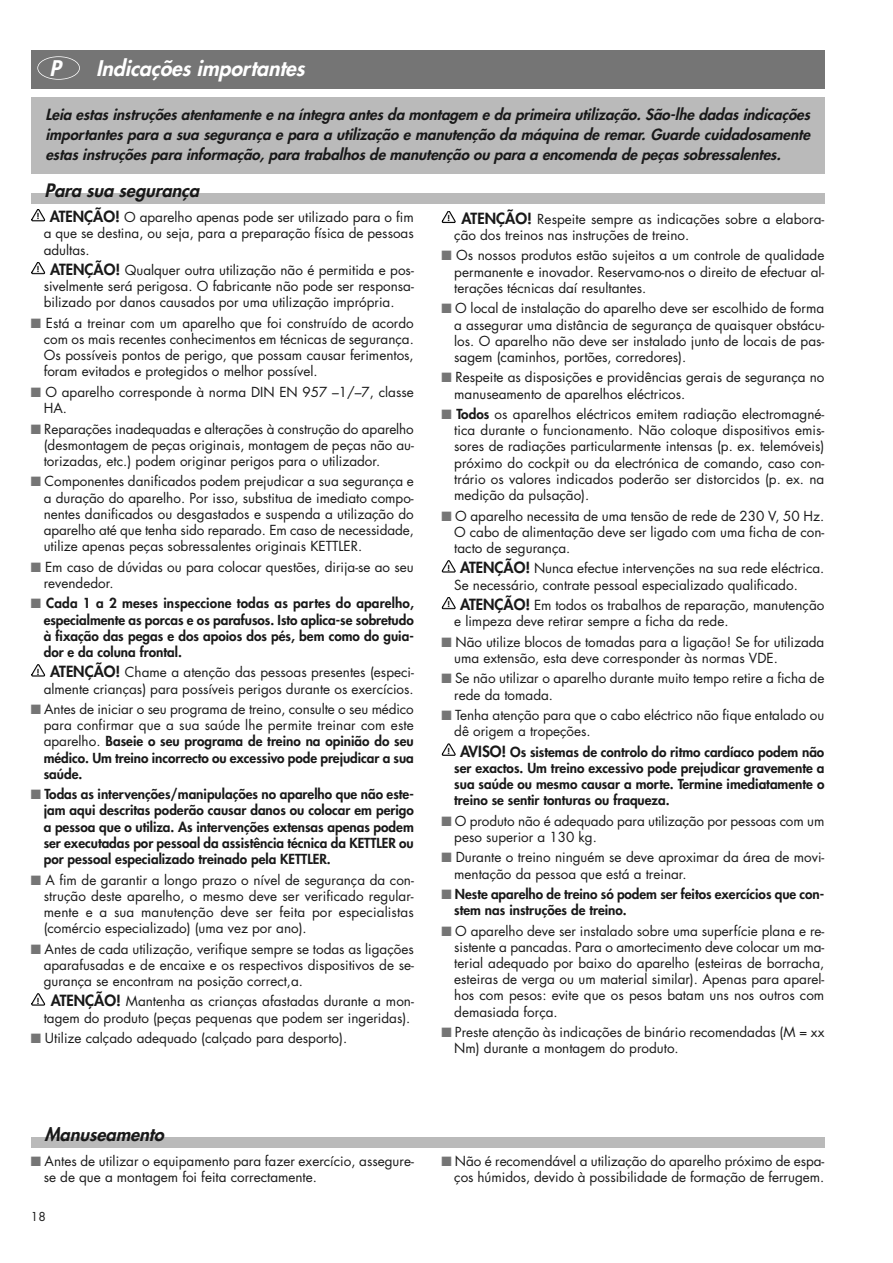
<style>
.page{position:relative;width:893px;height:1263px;background:#fff}
.page>*{position:absolute;margin:0;border:0;box-sizing:border-box;transform-origin:0 0}
.t1{font:italic 800 21px "Futura CE";color:#fff}
.t2{font:italic 800 18px "Futura CE";color:#191919}
.t3{font:italic 800 15px/20px "Futura CE";color:#191919;text-align:justify}
.t4{font:13.5px/16.2px "Futura CE";color:#191919}
.t5{font:800 13.5px/16.2px "Futura CE";color:#191919;text-align:justify}
.t6{font:12px "Futura CE";color:#191919}
.t7{font:800 8.1px "Futura";color:#000}
.s1{font-weight:800;font-size:15px}
.s2{color:#757575}
.s3{font-weight:800}
.s4{font-size:15px}
</style>
<div class="page">
<div style="left:31px;top:1137px;width:793px;height:11px;background:#bababa"></div>
<div style="left:31px;top:50px;width:793px;height:39px;background:#757575"></div>
<div style="left:37px;top:56px;width:43px;height:24px;border:2px solid #fff;border-radius:50%"></div>
<div style="left:31px;top:97px;width:793px;height:77px;background:#bababa"></div>
<div style="left:31px;top:193px;width:793px;height:11px;background:#bababa"></div>
<svg style="left:32px;top:994px;width:13px;height:11px"></svg>
<svg style="left:32px;top:665px;width:13px;height:11px"></svg>
<svg style="left:32px;top:262px;width:13px;height:12px"></svg>
<svg style="left:32px;top:209px;width:13px;height:12px"></svg>
<svg style="left:442px;top:211px;width:13px;height:12px"></svg>
<svg style="left:442px;top:744px;width:13px;height:11px"></svg>
<svg style="left:442px;top:597px;width:13px;height:12px"></svg>
<svg style="left:442px;top:561px;width:13px;height:11px"></svg>
<h1 class="t1" style="left:49px;top:58px;width:18px">P</h1>
<h1 class="t1" style="left:96px;top:58px;width:214px">Indicaçõesimportantes</h1>
<p class="t3" style="left:45px;top:105px;width:769px">Leia estasinstruçõesatentamente e na íntegra antesda montagem e da primeira utilização.São-lhe dadasindicações importantes para a sua segurança e para a utilização e manutenção da máquina de remar. Guarde cuidadosamente estasinstruçõespara informação,para trabalhosde manutenção ou para a encomenda de peçassobressalentes.</p>
<h2 class="t2" style="left:45px;top:182px;width:160px">Para sua segurança</h2>
<p class="t4" style="left:44px;top:210px;width:371px;text-align:justify;text-indent:6px"><span class="s1">ATENÇÃO!</span> O aparelho apenas pode ser utilizado para o fim a que se destina, ou seja, para a preparação física de pessoas adultas.</p>
<p class="t4" style="left:44px;top:263px;width:371px;text-align:justify;text-indent:7px"><span class="s1">ATENÇÃO!</span> Qualquer outra utilização não é permitida e pos&shy;sivelmente será perigosa. O fabricante não pode ser responsa&shy;bilizado por danos causados por uma utilização imprópria.</p>
<p class="t4" style="left:44px;top:316px;width:371px;text-align:justify;text-indent:-13px"><span class="s2">■</span> Está a treinar com um aparelho que foi construído de acordo com os mais recentes conhecimentos em técnicas de segurança.<br>Os possíveis pontos de perigo, que possam causar ferimentos, foram evitados e protegidos o melhor possível.</p>
<p class="t4" style="left:44px;top:385px;width:371px;text-indent:-13px"><span class="s2">■</span> O aparelho corresponde à norma DIN EN 957 –1/–7, classe<br>HA.</p>
<p class="t4" style="left:44px;top:422px;width:371px;text-align:justify;text-indent:-13px"><span class="s2">■</span> Reparações inadequadas e alterações à construção do aparelho (desmontagem de peças originais, montagem de peças não au&shy;torizadas, etc.) podem originar perigos para o utilizador.</p>
<p class="t4" style="left:44px;top:474px;width:371px;text-align:justify;text-indent:-13px"><span class="s2">■</span> Componentes danificados podem prejudicar a sua segurança e a duração do aparelho. Por isso, substitua de imediato compo&shy;nentes danificados ou desgastados e suspenda a utilização do aparelho até que tenha sido reparado. Em caso de necessidade, utilize apenas peças sobressalentes originais KETTLER.</p>
<p class="t4" style="left:44px;top:560px;width:371px;text-indent:-13px"><span class="s2">■</span> Em caso de dúvidas ou para colocar questões, dirija-se ao seu revendedor.</p>
<p class="t5" style="left:44px;top:596px;width:371px;text-indent:-13px"><span class="s2">■</span> Cada 1 a 2 meses inspeccione todas as partes do aparelho, especialmente as porcas e os parafusos. Isto aplica-se sobretudo à fixação das pegas e dos apoios dos pés, bem como do guia&shy;dor e da coluna frontal.</p>
<p class="t4" style="left:44px;top:665px;width:371px;text-align:center"><span class="s1">ATENÇÃO!</span> Chame a atenção das pessoas presentes (especi&shy;almente crianças) para possíveis perigos durante os exercícios.</p>
<p class="t4" style="left:44px;top:702px;width:371px;text-align:justify;text-indent:-13px"><span class="s2">■</span> Antes de iniciar o seu programa de treino, consulte o seu médico para confirmar que a sua saúde lhe permite treinar com este aparelho. <span class="s3">Baseie o seu programa de treino na opinião do seu médico. Um treino incorrecto ou excessivo pode prejudicar a sua saúde.</span></p>
<p class="t5" style="left:44px;top:787px;width:371px;text-indent:-13px"><span class="s2">■</span> Todas as intervenções/manipulações no aparelho que não este&shy;jam aqui descritas poderão causar danos ou colocar em perigo a pessoa que o utiliza. As intervenções extensas apenas podem ser executadas por pessoal da assistência técnica da KETTLER ou por pessoal especializado treinado pela KETTLER.</p>
<p class="t4" style="left:44px;top:873px;width:371px;text-align:justify;text-indent:-13px"><span class="s2">■</span> A fim de garantir a longo prazo o nível de segurança da con&shy;strução deste aparelho, o mesmo deve ser verificado regular&shy;mente e a sua manutenção deve ser feita por especialistas (comércio especializado) (uma vez por ano).</p>
<p class="t4" style="left:44px;top:942px;width:371px;text-align:justify;text-indent:-13px"><span class="s2">■</span> Antes de cada utilização, verifique sempre se todas as ligações aparafusadas e de encaixe e os respectivos dispositivos de se&shy;gurança se encontram na posição correct,a.</p>
<p class="t4" style="left:44px;top:995px;width:371px;text-align:center"><span class="s1">ATENÇÃO!</span> Mantenha as crianças afastadas durante a mon&shy;tagem do produto (peças pequenas que podem ser ingeridas).</p>
<p class="t4" style="left:31px;top:1031px;width:318px"><span class="s2">■</span> Utilize calçado adequado (calçado para desporto).</p>
<p class="t7" style="left:37px;top:212px;width:4px">!</p>
<p class="t4" style="left:454px;top:212px;width:371px;text-indent:7px"><span class="s1">ATENÇÃO!</span> Respeite sempre as indicações sobre a elabora&shy;ção dos treinos nas instruções de treino.</p>
<p class="t4" style="left:454px;top:249px;width:371px;text-align:justify;text-indent:-13px"><span class="s2">■</span> Os nossos produtos estão sujeitos a um controle de qualidade permanente e inovador. Reservamo-nos o direito de efectuar al&shy;terações técnicas daí resultantes.</p>
<p class="t4" style="left:454px;top:301px;width:371px;text-align:justify;text-indent:-13px"><span class="s2">■</span> O local de instalação do aparelho deve ser escolhido de forma a assegurar uma distância de segurança de quaisquer obstácu&shy;los. O aparelho não deve ser instalado junto de locais de pas&shy;sagem (caminhos, portões, corredores).</p>
<p class="t4" style="left:454px;top:371px;width:371px;text-indent:-13px"><span class="s2">■</span> Respeite as disposições e providências gerais de segurança no manuseamento de aparelhos eléctricos.</p>
<p class="t4" style="left:454px;top:407px;width:371px;text-align:justify;text-indent:-13px"><span class="s2">■</span> <span class="s3">Todos</span> os aparelhos eléctricos emitem radiação electromagné&shy;tica durante o funcionamento. Não coloque dispositivos emis&shy;sores de radiações particularmente intensas (p. ex. telemóveis) próximo do cockpit ou da electrónica de comando, caso con&shy;trário os valores indicados poderão ser distorcidos (p. ex. na medição da pulsação).</p>
<p class="t4" style="left:454px;top:509px;width:371px;text-align:justify;text-indent:-13px"><span class="s2">■</span> O aparelho necessita de uma tensão de rede de 230 V, 50 Hz.<br>O cabo de alimentação deve ser ligado com uma ficha de con&shy;tacto de segurança.</p>
<p class="t4" style="left:454px;top:561px;width:371px;text-indent:6px"><span class="s1">ATENÇÃO!</span> Nunca efectue intervenções na sua rede eléctrica.<br>Se necessário, contrate pessoal especializado qualificado.</p>
<p class="t4" style="left:454px;top:598px;width:371px;text-indent:6px"><span class="s1">ATENÇÃO!</span> Em todos os trabalhos de reparação, manutenção e limpeza deve retirar sempre a ficha da rede.</p>
<p class="t4" style="left:454px;top:635px;width:371px;text-indent:-13px"><span class="s2">■</span> Não utilize blocos de tomadas para a ligação! Se for utilizada uma extensão, esta deve corresponder às normas VDE.</p>
<p class="t4" style="left:454px;top:671px;width:371px;text-indent:-13px"><span class="s2">■</span> Se não utilizar o aparelho durante muito tempo retire a ficha de rede da tomada.</p>
<p class="t4" style="left:454px;top:708px;width:371px;text-indent:-13px"><span class="s2">■</span> Tenha atenção para que o cabo eléctrico não fique entalado ou dê origem a tropeções.</p>
<p class="t5" style="left:454px;top:745px;width:371px;text-indent:6px"><span class="s4">AVISO!</span> Os sistemas de controlo do ritmo cardíaco podem não ser exactos. Um treino excessivo pode prejudicar gravemente a sua saúde ou mesmo causar a morte. Termine imediatamente o treino se sentir tonturas ou fraqueza.</p>
<p class="t4" style="left:454px;top:814px;width:371px;text-indent:-13px"><span class="s2">■</span> O produto não é adequado para utilização por pessoas com um peso superior a 130 kg.</p>
<p class="t4" style="left:454px;top:850px;width:371px;text-indent:-13px"><span class="s2">■</span> Durante o treino ninguém se deve aproximar da área de movi&shy;mentação da pessoa que está a treinar.</p>
<p class="t5" style="left:454px;top:887px;width:371px;text-indent:-13px"><span class="s2">■</span> Neste aparelho de treino só podem ser feitos exercícios que con&shy;stem nas instruções de treino.</p>
<p class="t4" style="left:454px;top:924px;width:371px;text-align:justify;text-indent:-13px"><span class="s2">■</span> O aparelho deve ser instalado sobre uma superfície plana e re&shy;sistente a pancadas. Para o amortecimento deve colocar um ma&shy;terial adequado por baixo do aparelho (esteiras de borracha, esteiras de verga ou um material similar). Apenas para aparel&shy;hos com pesos: evite que os pesos batam uns nos outros com demasiada força.</p>
<p class="t4" style="left:454px;top:1025px;width:371px;text-indent:-13px"><span class="s2">■</span> Preste atenção às indicações de binário recomendadas (M = xx<br>Nm) durante a montagem do produto.</p>
<p class="t7" style="left:447px;top:214px;width:4px">!</p>
<p class="t7" style="left:37px;top:265px;width:4px">!</p>
<p class="t7" style="left:447px;top:564px;width:4px">!</p>
<p class="t7" style="left:447px;top:600px;width:4px">!</p>
<p class="t7" style="left:37px;top:668px;width:4px">!</p>
<p class="t7" style="left:447px;top:747px;width:4px">!</p>
<p class="t7" style="left:37px;top:997px;width:4px">!</p>
<h2 class="t2" style="left:45px;top:1126px;width:125px">Manuseamento</h2>
<p class="t4" style="left:44px;top:1154px;width:371px;text-indent:-13px"><span class="s2">■</span> Antes de utilizar o equipamento para fazer exercício, assegure&shy;se de que a montagem foi feita correctamente.</p>
<p class="t4" style="left:441px;top:1154px;width:384px;text-align:right"><span class="s2">■</span> Não é recomendável a utilização do aparelho próximo de espa&shy;ços húmidos, devido à possibilidade de formação de ferrugem.</p>
<p class="t6" style="left:31px;top:1211px;width:16px">18</p>
</div>
